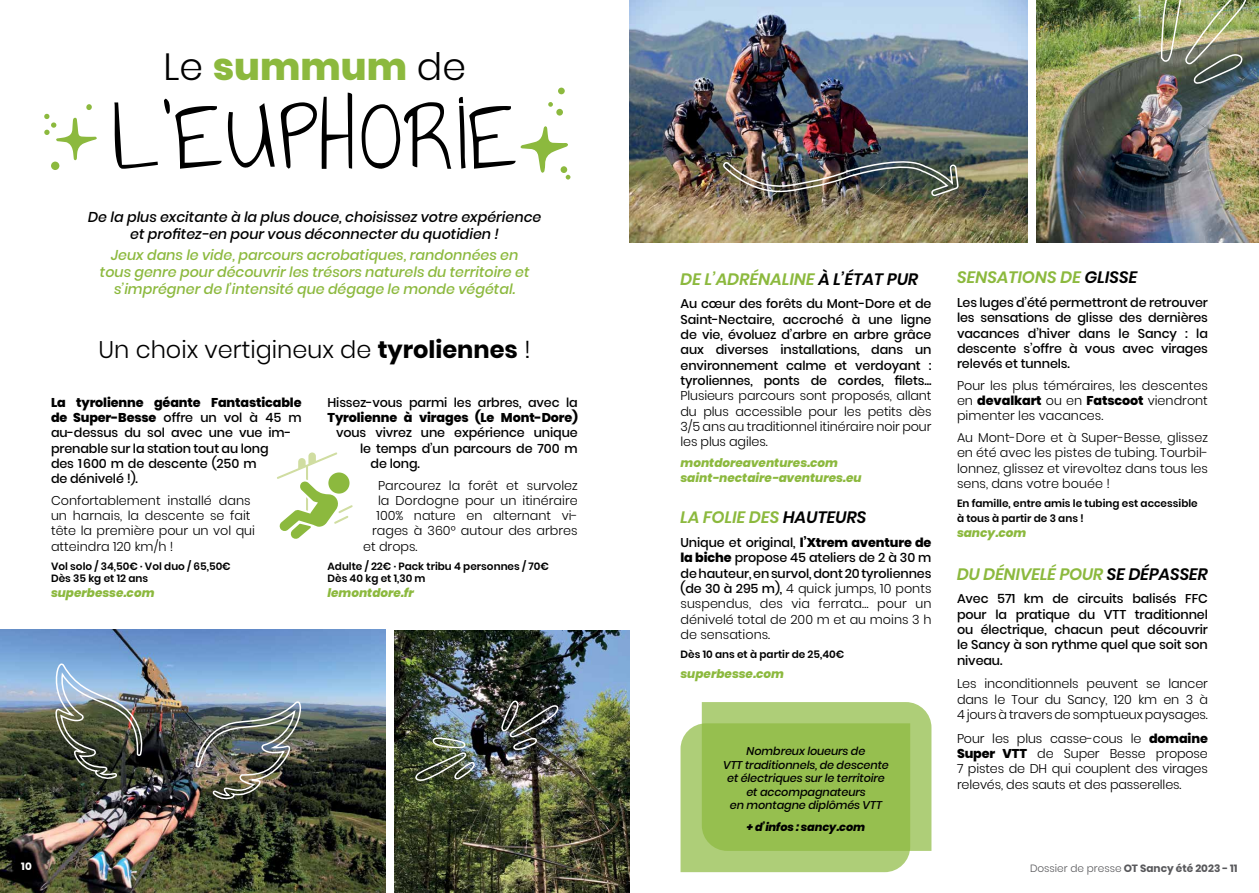
<style>
.page{position:relative;width:1259px;height:893px;background:#fff}
.page>*{position:absolute;margin:0;border:0;box-sizing:border-box;transform-origin:0 0}
.t1{font:75.6px "Annie Use Your Telescope";letter-spacing:.03em;color:#000}
.t2{font:800 37.8px "Poppins";color:#8cb93e}
.t3{font:300 24px "Poppins";color:#000}
.t4{font:italic 600 16.5px "Poppins";color:#8cb93e}
.t5{font:italic 500 14.25px/17.1px "Poppins";color:#8cb93e;text-align:center}
.t6{font:italic 500 14.25px/17.1px "Poppins";color:#000;text-align:center}
.t7{font:300 12.75px/15.3px "Poppins";color:#000;text-align:justify}
.t8{font:500 12.75px/15.3px "Poppins";letter-spacing:-.01em;color:#000;text-align:justify}
.t9{font:800 12.75px "Poppins";letter-spacing:-.01em;color:#000}
.t10{font:italic 800 12px/15.3px "Poppins";color:#8cb93e}
.t11{font:italic 500 11.25px/13.5px "Poppins";letter-spacing:-.01em;color:#000;text-align:center}
.t12{font:italic 800 11.25px "Poppins";letter-spacing:-.01em;color:#000}
.t13{font:600 10.5px/12.6px "Poppins";color:#000}
.t14{font:700 10.5px "Poppins";color:#58585b}
.t15{font:700 10.5px "Poppins";color:#fff}
.s1{font-weight:300;color:#000}
.s2{font-weight:700}
.s3{font-weight:800}
.s4{color:#000}
.s5{font-weight:500}
.s6{font-weight:300}
</style>
<div class="page">
<img style="left:1036px;top:0;width:223px;height:242px">
<img style="left:394px;top:630px;width:235px;height:263px">
<img style="left:629px;top:0;width:399px;height:242px">
<img style="left:0;top:629px;width:386px;height:264px">
<svg style="left:459px;top:97px;width:6px;height:72px"></svg>
<svg style="left:680px;top:702px;width:251px;height:170px;background:#a1c662"></svg>
<div style="left:51px;top:162px;width:8px;height:8px;background:#8cb93e;border-radius:50%"></div>
<svg style="left:44px;top:104px;width:53px;height:56px"></svg>
<div style="left:558px;top:88px;width:7px;height:6px;background:#8cb93e;border-radius:50%"></div>
<div style="left:556px;top:109px;width:7px;height:7px;background:#8cb93e;border-radius:50%"></div>
<svg style="left:520px;top:126px;width:50px;height:54px"></svg>
<svg style="left:548px;top:102px;width:5px;height:5px"></svg>
<img style="left:1159px;top:0;width:88px;height:85px">
<img style="left:414px;top:736px;width:62px;height:46px">
<img style="left:500px;top:699px;width:60px;height:52px">
<img style="left:721px;top:159px;width:238px;height:38px">
<img style="left:54px;top:662px;width:91px;height:196px">
<img style="left:195px;top:700px;width:107px;height:105px">
<svg style="left:277px;top:452px;width:76px;height:87px"></svg>
<h2 class="t2" style="left:163px;top:45px;width:304px"><span class="s1">Le</span> summum <span class="s1">de</span></h2>
<h1 class="t1" style="left:112px;top:98px;width:407px">L’EUPHORE</h1>
<p class="t6" style="left:88px;top:208px;width:455px">De la plus excitante à la plus douce, choisissez votre expérience et profitez-en pour vous déconnecter du quotidien !</p>
<p class="t5" style="left:100px;top:247px;width:431px">Jeux dans le vide, parcours acrobatiques, randonnées en tous genre pour découvrir les trésors naturels du territoire et s’imprégner de l’intensité que dégage le monde végétal.</p>
<h3 class="t3" style="left:99px;top:336px;width:434px">Un choix vertigineux de <span class="s2">tyroliennes</span> !</h3>
<p class="t8" style="left:51px;top:395px;width:252px;text-align:left"><span class="s3">La tyrolienne géante Fantasticable de Super-Besse</span> offre un vol à 45 m au-dessus du sol avec une vue im&shy;prenable sur la station tout au long<br>des 1600 m de descente (250 m<br>de dénivelé !).</p>
<p class="t7" style="left:51px;top:493px;width:205px;text-align:left">Confortablement installé dans un harnais, la descente se fait tête la première pour un vol qui atteindra 120 km/h !</p>
<p class="t13" style="left:51px;top:560px;width:181px">Vol solo / 34,50€ · Vol duo / 65,50€<br>Dès 35 kg et 12 ans</p>
<p class="t10" style="left:51px;top:585px;width:105px">superbesse.com</p>
<p class="t8" style="left:327px;top:395px;width:252px">Hissez-vous parmi les arbres, avec la</p>
<p class="t9" style="left:327px;top:410px;width:252px">Tyrolienne à virages (Le Mont-Dore)</p>
<p class="t8" style="left:336px;top:425px;width:243px">vous vivrez une expérience unique</p>
<p class="t8" style="left:360px;top:440px;width:219px">le temps d’un parcours de 700 m</p>
<p class="t8" style="left:371px;top:456px;width:51px">de long.</p>
<p class="t7" style="left:378px;top:477px;width:201px">Parcourez la forêt et survolez</p>
<p class="t7" style="left:378px;top:493px;width:201px">la Dordogne pour un itinéraire</p>
<p class="t7" style="left:377px;top:508px;width:203px">100% nature en alternant vi-</p>
<p class="t7" style="left:372px;top:523px;width:207px">rages à 360° autour des arbres</p>
<p class="t7" style="left:363px;top:539px;width:56px">et drops.</p>
<p class="t13" style="left:327px;top:560px;width:223px">Adulte / 22€ · Pack tribu 4 personnes / 70€<br>Dès 40 kg et 1,30 m</p>
<p class="t10" style="left:327px;top:585px;width:88px">lemontdore.fr</p>
<p class="t15" style="left:21px;top:860px;width:12px">10</p>
<p class="t4" style="left:680px;top:269px;width:239px">DE L’ADRÉNALINE <span class="s4">À L’ÉTAT PUR</span></p>
<p class="t8" style="left:680px;top:296px;width:252px">Au cœur des forêts du Mont-Dore et de Saint-Nectaire, accroché à une ligne de vie, évoluez d’arbre en arbre grâce aux diverses installations, dans un environnement calme et verdoyant : tyroliennes, ponts de cordes, filets...</p>
<p class="t7" style="left:680px;top:388px;width:252px">Plusieurs parcours sont proposés, allant du plus accessible pour les petits dès 3/5 ans au traditionnel itinéraire noir pour les plus agiles.</p>
<p class="t10" style="left:680px;top:455px;width:182px">montdoreaventures.com saint-nectaire-aventures.eu</p>
<p class="t4" style="left:680px;top:508px;width:188px">LA FOLIE DES <span class="s4">HAUTEURS</span></p>
<p class="t7" style="left:680px;top:535px;width:252px"><span class="s5">Unique et original,</span> <span class="s3">l’Xtrem aventure de la biche</span> <span class="s5">propose 45 ateliers de 2 à 30 m de hauteur, en survol, dont 20 tyroliennes (de 30 à 295 m),</span> 4 quick jumps, 10 ponts suspendus, des via ferrata… pour un dénivelé total de 200 m et au moins 3 h de sensations.</p>
<p class="t13" style="left:680px;top:648px;width:165px">Dès 10 ans et à partir de 25,40€</p>
<p class="t10" style="left:680px;top:666px;width:105px">superbesse.com</p>
<p class="t11" style="left:723px;top:744px;width:167px">Nombreux loueurs de<br>VTT traditionnels, de descente et électriques sur le territoire et accompagnateurs<br>en montagne diplômés VTT</p>
<p class="t12" style="left:747px;top:820px;width:120px">+ d’infos : sancy.com</p>
<p class="t4" style="left:957px;top:268px;width:182px">SENSATIONS DE <span class="s4">GLISSE</span></p>
<p class="t8" style="left:957px;top:295px;width:252px">Les luges d’été permettront de retrouver les sensations de glisse des dernières vacances d’hiver dans le Sancy : la descente s’offre à vous avec virages relevés et tunnels.</p>
<p class="t7" style="left:957px;top:378px;width:252px">Pour les plus téméraires, les descentes en <span class="s3">devalkart</span> ou en <span class="s3">Fatscoot</span> viendront pimenter les vacances.</p>
<p class="t7" style="left:957px;top:430px;width:253px">Au Mont-Dore et à Super-Besse, glissez en été avec les pistes de tubing. Tourbil&shy;lonnez, glissez et virevoltez dans tous les sens, dans votre bouée !</p>
<p class="t13" style="left:957px;top:496px;width:242px;line-height:15.3px">En famille, entre amis le tubing est accessible à tous à partir de 3 ans !</p>
<p class="t10" style="left:957px;top:525px;width:71px">sancy.com</p>
<p class="t4" style="left:957px;top:564px;width:252px">DU DÉNIVELÉ POUR <span class="s4">SE DÉPASSER</span></p>
<p class="t8" style="left:957px;top:591px;width:252px">Avec 571 km de circuits balisés FFC pour la pratique du VTT traditionnel ou électrique, chacun peut découvrir le Sancy à son rythme quel que soit son niveau.</p>
<p class="t7" style="left:957px;top:676px;width:252px">Les inconditionnels peuvent se lancer dans le Tour du Sancy, 120 km en 3 à 4 jours à travers de somptueux paysages.</p>
<p class="t7" style="left:957px;top:731px;width:252px">Pour les plus casse-cous le <span class="s3">domaine Super VTT</span> de Super Besse propose 7 pistes de DH qui couplent des virages relevés, des sauts et des passerelles.</p>
<p class="t14" style="left:1030px;top:862px;width:209px"><span class="s6">Dossier de presse</span> OT Sancy été 2023 - 11</p>
</div>
